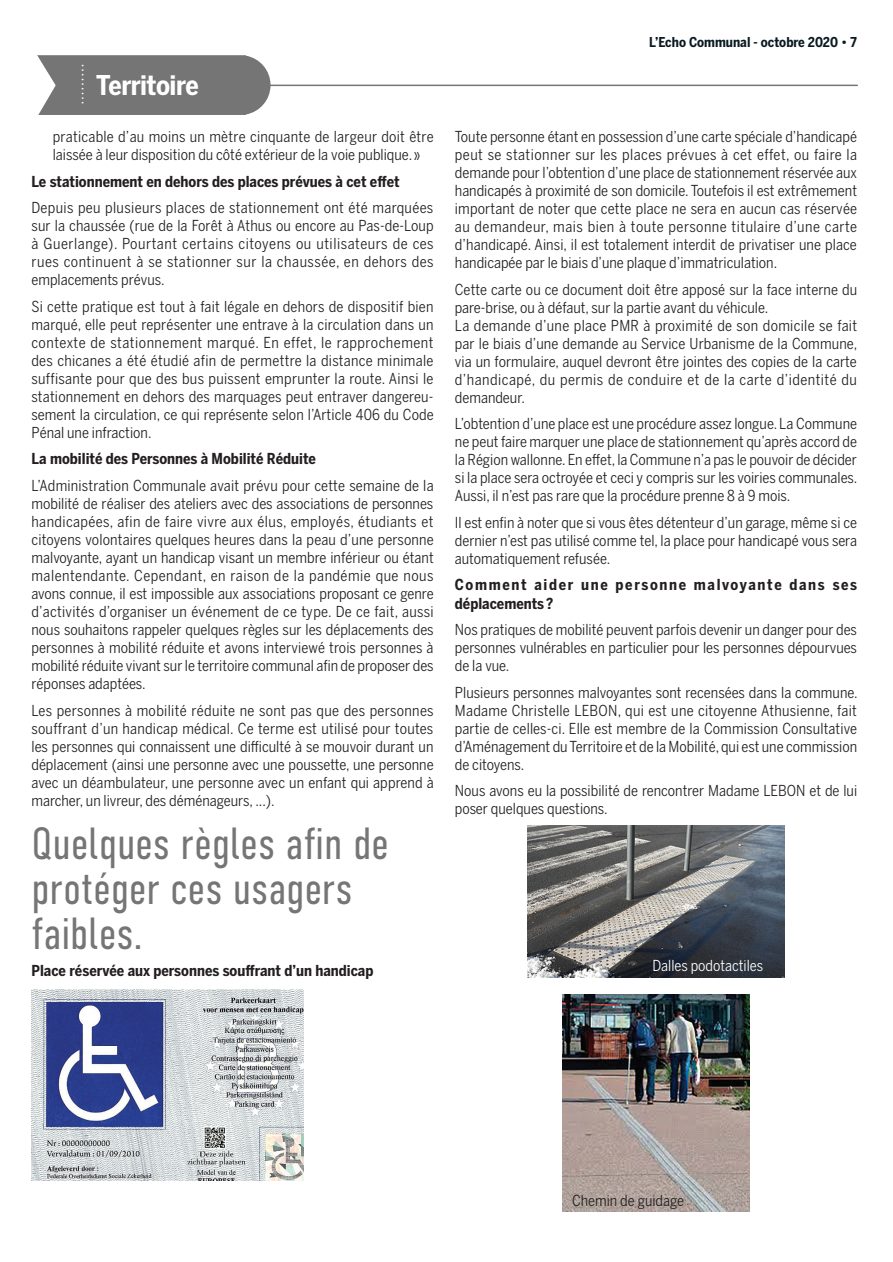
<style>
.page{position:relative;width:893px;height:1262px;background:#fff}
.page>*{position:absolute;margin:0;border:0;box-sizing:border-box;transform-origin:0 0}
.t1{font:300 45px/45px "DIN Condensed";color:#767575}
.t2{font:700 27px "Benton Sans Cond";letter-spacing:-.02em;color:#fff}
.t3{font:15px/18px "Benton Sans Cond";color:#231f20;text-align:justify}
.t4{font:700 15px "Benton Sans Cond";color:#231f20}
.t5{font:700 15px/18px "Benton Sans Cond";letter-spacing:.11em;color:#231f20}
.t6{font:15px "Benton Sans Cond";color:#fff}
.t7{font:13.8px "Myriad Pro";color:#fff}
.t8{font:700 13.5px "Benton Sans Cond";color:#0b1a22}
</style>
<div class="page">
<hr style="left:32px;top:85px;width:825px;height:1px;background:#767575">
<svg style="left:32px;top:55px;width:238px;height:60px;background:#828181"></svg>
<img style="left:31px;top:989px;width:273px;height:191px">
<img style="left:527px;top:825px;width:257px;height:152px">
<img style="left:562px;top:994px;width:187px;height:217px">
<p class="t7" style="left:70px;top:105px;width:43px;rotate:-90deg">………</p>
<h2 class="t2" style="left:96px;top:70px;width:104px">Territoire</h2>
<p class="t3" style="left:53px;top:128px;width:382px">praticable d’au moins un mètre cinquante de largeur doit être laissée à leur disposition du côté extérieur de la voie publique. »</p>
<p class="t4" style="left:31px;top:172px;width:369px">Le stationnement en dehors des places prévues à cet effet</p>
<p class="t3" style="left:31px;top:199px;width:403px">Depuis peu plusieurs places de stationnement ont été marquées sur la chaussée (rue de la Forêt à Athus ou encore au Pas-de-Loup à Guerlange). Pourtant certains citoyens ou utilisateurs de ces rues continuent à se stationner sur la chaussée, en dehors des emplacements prévus.</p>
<p class="t3" style="left:31px;top:297px;width:403px">Si cette pratique est tout à fait légale en dehors de dispositif bien marqué, elle peut représenter une entrave à la circulation dans un contexte de stationnement marqué. En effet, le rapprochement des chicanes a été étudié afin de permettre la distance minimale suffisante pour que des bus puissent emprunter la route. Ainsi le stationnement en dehors des marquages peut entraver dangereu&shy;sement la circulation, ce qui représente selon l’Article 406 du Code Pénal une infraction.</p>
<p class="t4" style="left:31px;top:450px;width:286px">La mobilité des Personnes à Mobilité Réduite</p>
<p class="t3" style="left:31px;top:476px;width:403px">L’Administration Communale avait prévu pour cette semaine de la mobilité de réaliser des ateliers avec des associations de personnes handicapées, afin de faire vivre aux élus, employés, étudiants et citoyens volontaires quelques heures dans la peau d’une personne malvoyante, ayant un handicap visant un membre inférieur ou étant malentendante. Cependant, en raison de la pandémie que nous avons connue, il est impossible aux associations proposant ce genre d’activités d’organiser un événement de ce type. De ce fait, aussi nous souhaitons rappeler quelques règles sur les déplacements des personnes à mobilité réduite et avons interviewé trois personnes à mobilité réduite vivant sur le territoire communal afin de proposer des réponses adaptées.</p>
<p class="t3" style="left:31px;top:701px;width:403px">Les personnes à mobilité réduite ne sont pas que des personnes souffrant d’un handicap médical. Ce terme est utilisé pour toutes les personnes qui connaissent une difficulté à se mouvoir durant un déplacement (ainsi une personne avec une poussette, une personne avec un déambulateur, une personne avec un enfant qui apprend à marcher, un livreur, des déménageurs, ...).</p>
<h1 class="t1" style="left:31px;top:821px;width:359px">Quelques règles afin de protéger ces usagers faibles.</h1>
<p class="t4" style="left:31px;top:961px;width:343px">Place réservée aux personnes souffrant d’un handicap</p>
<p class="t8" style="left:649px;top:35px;width:209px">L’Echo Communal - octobre 2020 • 7</p>
<p class="t3" style="left:455px;top:128px;width:403px">Toute personne étant en possession d’une carte spéciale d’handicapé peut se stationner sur les places prévues à cet effet, ou faire la demande pour l’obtention d’une place de stationnement réservée aux handicapés à proximité de son domicile. Toutefois il est extrêmement important de noter que cette place ne sera en aucun cas réservée au demandeur, mais bien à toute personne titulaire d’une carte d’handicapé. Ainsi, il est totalement interdit de privatiser une place handicapée par le biais d’une plaque d’immatriculation.</p>
<p class="t3" style="left:455px;top:280px;width:403px;text-align:left">Cette carte ou ce document doit être apposé sur la face interne du pare-brise, ou à défaut, sur la partie avant du véhicule.<br>La demande d’une place PMR à proximité de son domicile se fait par le biais d’une demande au Service Urbanisme de la Commune, via un formulaire, auquel devront être jointes des copies de la carte d’handicapé, du permis de conduire et de la carte d’identité du demandeur.</p>
<p class="t3" style="left:455px;top:415px;width:404px">L’obtention d’une place est une procédure assez longue. La Commune ne peut faire marquer une place de stationnement qu’après accord de la Région wallonne. En effet, la Commune n’a pas le pouvoir de décider si la place sera octroyée et ceci y compris sur les voiries communales.<br>Aussi, il n’est pas rare que la procédure prenne 8 à 9 mois.</p>
<p class="t3" style="left:455px;top:513px;width:403px">Il est enfin à noter que si vous êtes détenteur d’un garage, même si ce dernier n’est pas utilisé comme tel, la place pour handicapé vous sera automatiquement refusée.</p>
<p class="t5" style="left:455px;top:576px;width:403px">Comment aider une personne malvoyante dans ses déplacements ?</p>
<p class="t3" style="left:455px;top:620px;width:403px">Nos pratiques de mobilité peuvent parfois devenir un danger pour des personnes vulnérables en particulier pour les personnes dépourvues de la vue.</p>
<p class="t3" style="left:455px;top:683px;width:404px">Plusieurs personnes malvoyantes sont recensées dans la commune.<br>Madame Christelle LEBON, qui est une citoyenne Athusienne, fait partie de celles-ci. Elle est membre de la Commission Consultative d’Aménagement du Territoire et de la Mobilité, qui est une commission de citoyens.</p>
<p class="t3" style="left:455px;top:781px;width:404px">Nous avons eu la possibilité de rencontrer Madame LEBON et de lui poser quelques questions.</p>
<p class="t6" style="left:652px;top:956px;width:112px">Dalles podotactiles</p>
<p class="t3" style="left:572px;top:1191px;width:113px">Chemin de guidage</p>
</div>
